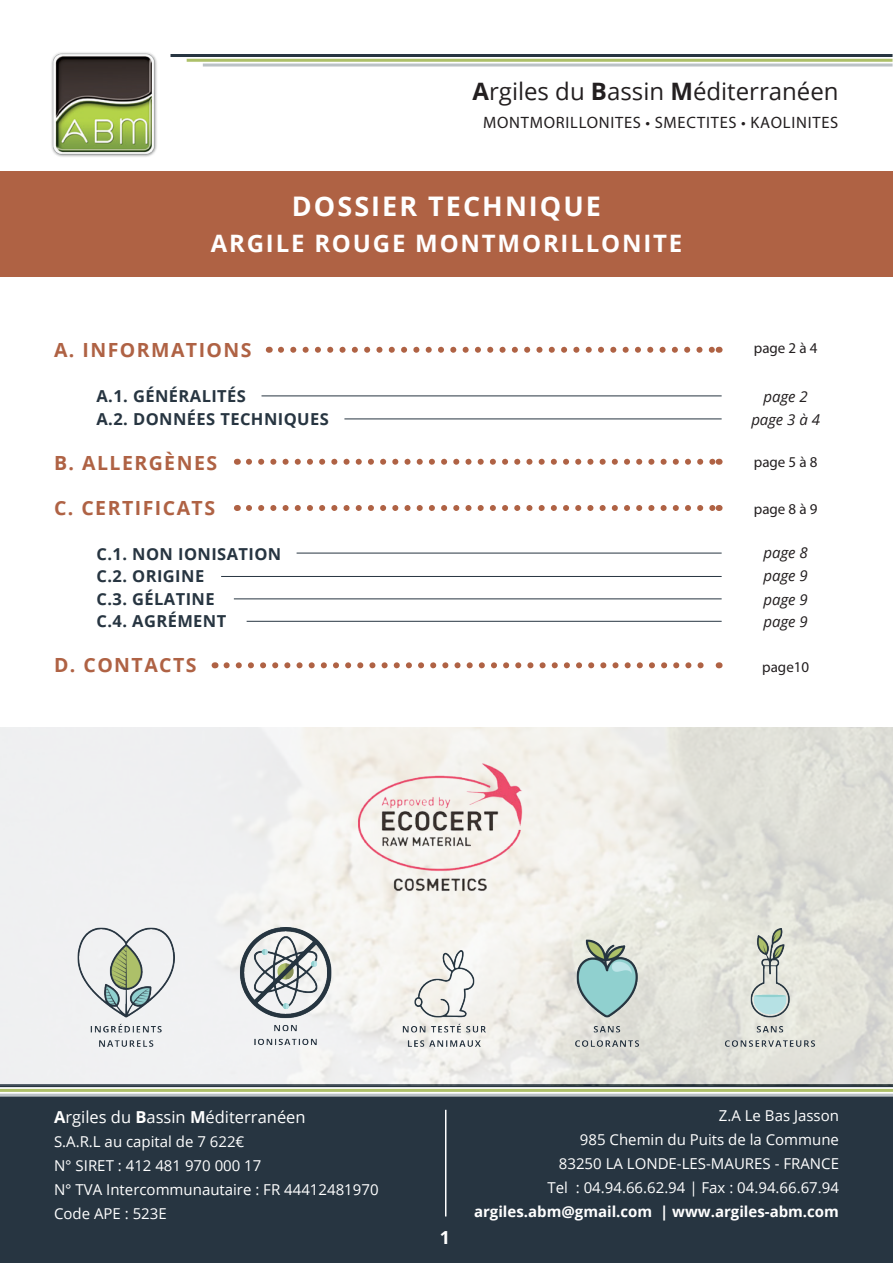
<style>
.page{position:relative;width:893px;height:1263px;background:#fff}
.page>*{position:absolute;margin:0;border:0;box-sizing:border-box;transform-origin:0 0}
.t1{font:700 27px "Open Sans";letter-spacing:.075em;color:#fff}
.t2{font:24px "Open Sans";color:#231f20}
.t3{font:700 24px "Open Sans";letter-spacing:.075em;color:#fff}
.t4{font:700 19.5px "Open Sans";letter-spacing:.075em;color:#af6244}
.t5{font:700 18px "Open Sans";color:#fff}
.t6{font:700 16.5px/22.5px "Open Sans";letter-spacing:.025em;color:#273541}
.t7{font:16.5px "Myriad Pro";letter-spacing:.045em;color:#231f20}
.t8{font:16.5px "Open Sans";color:#fff}
.t9{font:15px/24px "Open Sans";color:#fff}
.t10{font:700 15px "Open Sans";color:#fff}
.t11{font:italic 15px/23.1px "Open Sans";color:#231f20;text-align:center}
.t12{font:15px "Myriad Pro";color:#231f20}
.s1{font-weight:700}
</style>
<div class="page">
<div style="left:0;top:1094px;width:893px;height:169px;background:#273541"></div>
<hr style="left:0;top:1084px;width:893px;height:3px;background:#273541">
<hr style="left:0;top:1089px;width:893px;height:3px;background:#adc069">
<hr style="left:0;top:1094px;width:893px;height:3px;background:#bbc2c6">
<img style="left:51px;top:52px;width:106px;height:105px">
<hr style="left:171px;top:54px;width:721px;height:3px;background:#273541">
<hr style="left:187px;top:59px;width:705px;height:3px;background:#adc069">
<hr style="left:203px;top:64px;width:689px;height:3px;background:#bbc2c6">
<hr style="left:445px;top:1110px;width:1px;height:106px;background:#fff">
<div style="left:0;top:171px;width:893px;height:106px;background:#af6244"></div>
<svg style="left:281px;top:347px;width:432px;height:6px"></svg>
<svg style="left:249px;top:459px;width:464px;height:6px"></svg>
<svg style="left:249px;top:505px;width:464px;height:6px"></svg>
<svg style="left:227px;top:662px;width:477px;height:6px"></svg>
<hr style="left:261px;top:395px;width:461px;height:1px;background:#273541">
<hr style="left:344px;top:418px;width:378px;height:1px;background:#273541">
<hr style="left:297px;top:553px;width:425px;height:1px;background:#273541">
<hr style="left:221px;top:576px;width:501px;height:1px;background:#273541">
<hr style="left:234px;top:598px;width:488px;height:1px;background:#273541">
<img style="left:0;top:727px;width:893px;height:358px">
<img style="left:352px;top:753px;width:184px;height:147px">
<img style="left:212px;top:920px;width:146px;height:134px">
<img style="left:52px;top:919px;width:149px;height:136px">
<img style="left:370px;top:919px;width:149px;height:136px">
<img style="left:532px;top:919px;width:149px;height:136px">
<img style="left:695px;top:919px;width:149px;height:136px">
<hr style="left:247px;top:621px;width:475px;height:1px;background:#273541">
<h2 class="t2" style="left:472px;top:75px;width:368px"><span class="s1">A</span>rgiles du <span class="s1">B</span>assin <span class="s1">M</span>éditerranéen</h2>
<p class="t7" style="left:483px;top:113px;width:357px">MONTMORILLONITES • SMECTITES • KAOLINITES</p>
<h1 class="t1" style="left:292px;top:188px;width:311px">DOSSIER TECHNIQUE</h1>
<h2 class="t3" style="left:211px;top:227px;width:473px">ARGILE ROUGE MONTMORILLONITE</h2>
<h3 class="t4" style="left:54px;top:336px;width:199px">A. INFORMATIONS</h3>
<p class="t6" style="left:97px;top:385px;width:234px">A.1. GÉNÉRALITÉS<br>A.2. DONNÉES TECHNIQUES</p>
<h3 class="t4" style="left:54px;top:449px;width:165px">B. ALLERGÈNES</h3>
<h3 class="t4" style="left:54px;top:494px;width:163px">C. CERTIFICATS</h3>
<p class="t6" style="left:97px;top:542px;width:186px">C.1. NON IONISATION<br>C.2. ORIGINE<br>C.3. GÉLATINE<br>C.4. AGRÉMENT</p>
<h3 class="t4" style="left:54px;top:651px;width:144px">D. CONTACTS</h3>
<p class="t12" style="left:754px;top:339px;width:65px">page 2 à 4</p>
<p class="t11" style="left:751px;top:384px;width:70px">page 2 page 3 à 4</p>
<p class="t12" style="left:754px;top:453px;width:65px">page 5 à 8</p>
<p class="t12" style="left:754px;top:499px;width:65px">page 8 à 9</p>
<p class="t11" style="left:764px;top:541px;width:46px;text-align:justify">page 8 page 9 page 9</p>
<p class="t11" style="left:764px;top:609px;width:46px">page 9</p>
<p class="t12" style="left:762px;top:658px;width:49px">page10</p>
<p class="t8" style="left:54px;top:1106px;width:253px"><span class="s1">A</span>rgiles du <span class="s1">B</span>assin <span class="s1">M</span>éditerranéen</p>
<p class="t9" style="left:54px;top:1129px;width:326px">S.A.R.L au capital de 7 622€<br>N° SIRET : 412 481 970 000 17<br>N° TVA Intercommunautaire : FR 44412481970<br>Code APE : 523E</p>
<p class="t5" style="left:440px;top:1225px;width:12px">1</p>
<p class="t9" style="left:547px;top:1103px;width:293px;text-align:right">Z.A Le Bas Jasson<br>985 Chemin du Puits de la Commune<br>83250 LA LONDE-LES-MAURES - FRANCE<br>Tel : 04.94.66.62.94 | Fax : 04.94.66.67.94</p>
<p class="t10" style="left:474px;top:1201px;width:366px">argiles.abm@gmail.com | www.argiles-abm.com</p>
</div>
